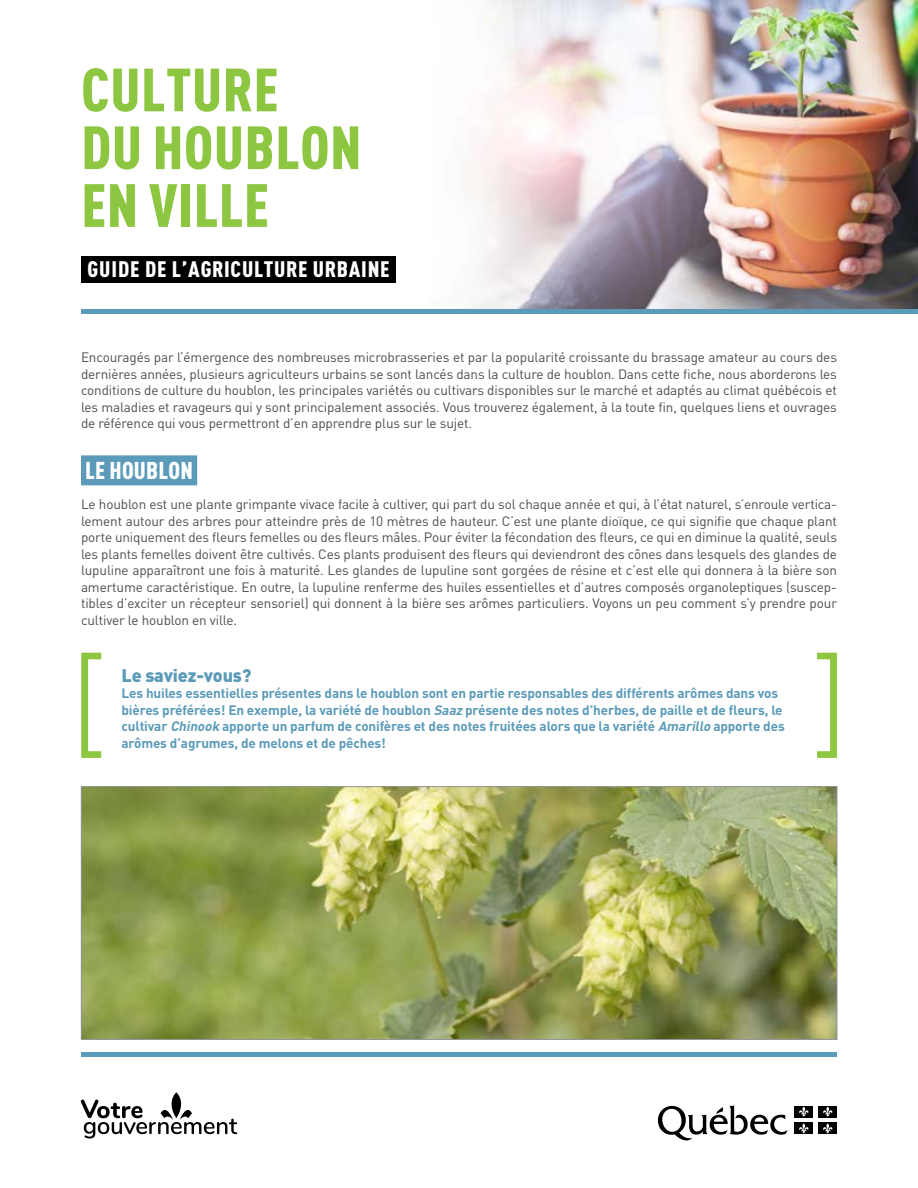
<style>
.page{position:relative;width:918px;height:1188px;background:#fff}
.page>*{position:absolute;margin:0;border:0;box-sizing:border-box;transform-origin:0 0}
.t1{font:900 condensed 60px/57.8px "DINOT";letter-spacing:.01em;color:#8dc640}
.t2{font:900 condensed 24px "DINOT";letter-spacing:.01em;color:#fff}
.t3{font:900 condensed 22.2px "DINOT";letter-spacing:.03em;color:#fff}
.t4{font:900 18px "DINOT";letter-spacing:-.01em;color:#5b9bb9}
.t5{font:13.5px/16.5px "DINOT";letter-spacing:-.01em;color:#4d4d4f;text-align:justify}
.t6{font:700 13.5px/16.5px "DINOT";letter-spacing:-.01em;color:#5b9bb9}
.s1{font-style:italic}
</style>
<div class="page">
<img style="left:81px;top:0;width:837px;height:309px">
<hr style="left:81px;top:309px;width:837px;height:4px;background:#5b9bb9">
<div style="left:81px;top:455px;width:116px;height:30px;background:#5b9bb9"></div>
<hr style="left:81px;top:1052px;width:756px;height:4px;background:#5b9bb9">
<div style="left:82px;top:256px;width:314px;height:26px;background:#000"></div>
<img style="left:83px;top:788px;width:752px;height:250px">
<div style="left:81px;top:786px;width:756px;height:254px;border:1px solid #939598"></div>
<svg style="left:81px;top:653px;width:20px;height:105px"></svg>
<svg style="left:817px;top:653px;width:20px;height:105px"></svg>
<img style="left:657px;top:1105px;width:180px;height:36px">
<img style="left:80px;top:1092px;width:158px;height:47px">
<h1 class="t1" style="left:81px;top:60px;width:282px">CULTURE<br>DU HOUBLON<br>EN VILLE</h1>
<h1 class="t3" style="left:88px;top:255px;width:304px">GUIDE DE L’AGRICULTURE URBAINE</h1>
<p class="t5" style="left:81px;top:349px;width:758px">Encouragés par l’émergence des nombreuses microbrasseries et par la popularité croissante du brassage amateur au cours des dernières années, plusieurs agriculteurs urbains se sont lancés dans la culture de houblon. Dans cette fiche, nous aborderons les conditions de culture du houblon, les principales variétés ou cultivars disponibles sur le marché et adaptés au climat québécois et les maladies et ravageurs qui y sont principalement associés. Vous trouverez également, à la toute fin, quelques liens et ouvrages de référence qui vous permettront d’en apprendre plus sur le sujet.</p>
<h2 class="t2" style="left:85px;top:456px;width:109px">LE HOUBLON</h2>
<p class="t5" style="left:81px;top:496px;width:758px">Le houblon est une plante grimpante vivace facile à cultiver, qui part du sol chaque année et qui, à l’état naturel, s’enroule vertica&shy;lement autour des arbres pour atteindre près de 10 mètres de hauteur. C’est une plante dioïque, ce qui signifie que chaque plant porte uniquement des fleurs femelles ou des fleurs mâles. Pour éviter la fécondation des fleurs, ce qui en diminue la qualité, seuls les plants femelles doivent être cultivés. Ces plants produisent des fleurs qui deviendront des cônes dans lesquels des glandes de lupuline apparaîtront une fois à maturité. Les glandes de lupuline sont gorgées de résine et c’est elle qui donnera à la bière son amertume caractéristique. En outre, la lupuline renferme des huiles essentielles et d’autres composés organoleptiques (suscep&shy;tibles d’exciter un récepteur sensoriel) qui donnent à la bière ses arômes particuliers. Voyons un peu comment s’y prendre pour cultiver le houblon en ville.</p>
<p class="t4" style="left:122px;top:663px;width:131px">Le saviez-vous?</p>
<p class="t6" style="left:121px;top:685px;width:665px">Les huiles essentielles présentes dans le houblon sont en partie responsables des différents arômes dans vos bières préférées! En exemple, la variété de houblon <span class="s1">Saaz</span> présente des notes d’herbes, de paille et de fleurs, le cultivar <span class="s1">Chinook</span> apporte un parfum de conifères et des notes fruitées alors que la variété <span class="s1">Amarillo</span> apporte des arômes d’agrumes, de melons et de pêches!</p>
</div>
